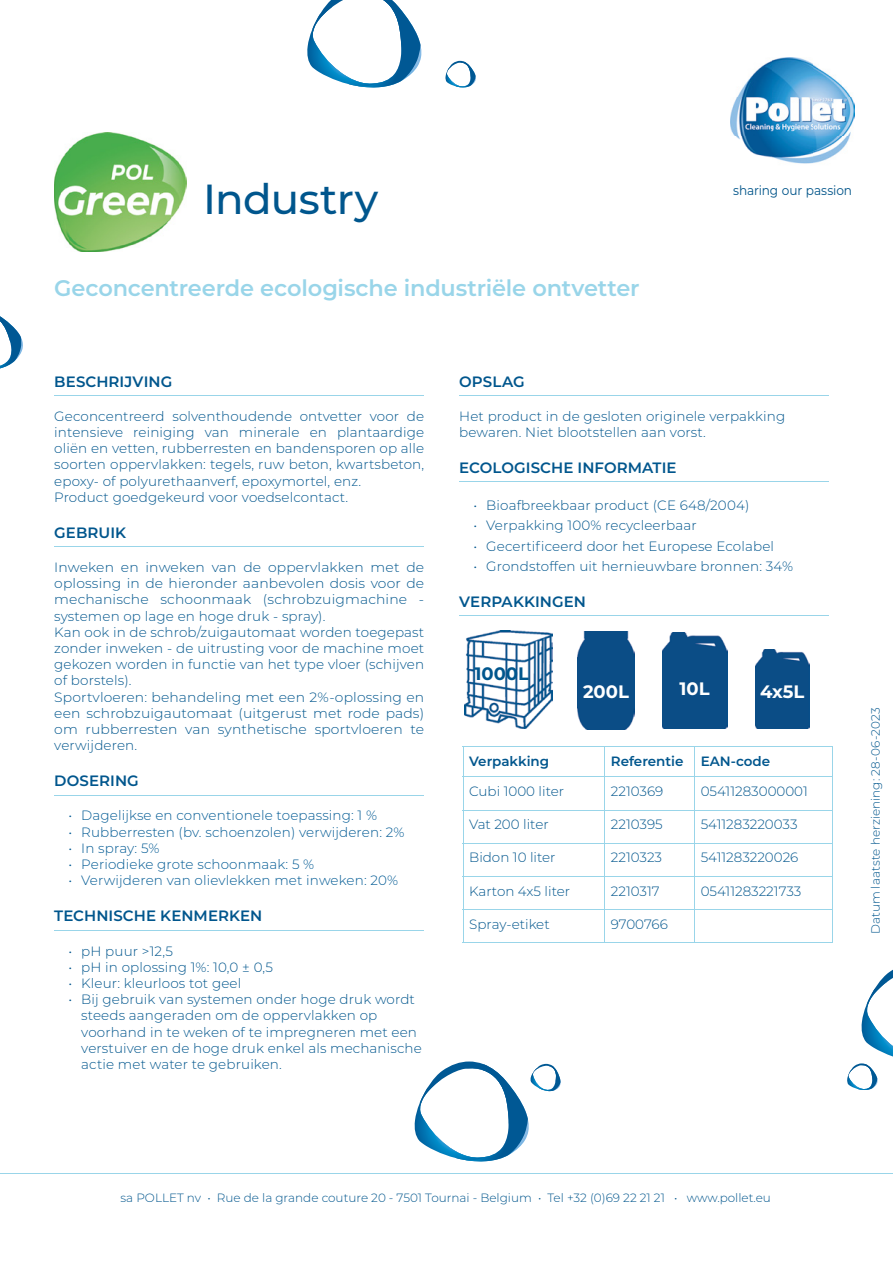
<style>
.page{position:relative;width:893px;height:1263px;background:#fff}
.page>*{position:absolute;margin:0;border:0;box-sizing:border-box;transform-origin:0 0}
.t1{font:500 42px "Montserrat";letter-spacing:-.015em;color:#00568d}
.t2{font:600 22.5px "Montserrat";letter-spacing:-.01em;color:#99d5e9}
.t3{font:700 18px "Montserrat";color:#fff}
.t4{font:700 18px "Montserrat";color:#00568d}
.t5{font:600 15px "Montserrat";letter-spacing:.005em;color:#00568d}
.t6{font:300 13.5px/16.2px "Montserrat";letter-spacing:.01em;color:#00568d}
.t7{font:300 13.5px "Montserrat";letter-spacing:.01em;color:#005a94}
.t8{font:600 13.5px "Montserrat";color:#00568d}
.t9{font:300 13.5px "Montserrat";letter-spacing:-.01em;color:#00568d}
.t10{font:13.2px "Montserrat";letter-spacing:-.005em;color:#005489;scale:.92 1}
.t11{font:300 12px "Montserrat";color:#00568d}
</style>
<div class="page">
<hr style="left:54px;top:395px;width:370px;height:1px;background:#99d5e9">
<hr style="left:54px;top:546px;width:370px;height:1px;background:#99d5e9">
<hr style="left:54px;top:795px;width:370px;height:1px;background:#99d5e9">
<hr style="left:54px;top:930px;width:370px;height:1px;background:#99d5e9">
<hr style="left:459px;top:395px;width:370px;height:1px;background:#99d5e9">
<hr style="left:459px;top:481px;width:370px;height:1px;background:#99d5e9">
<hr style="left:459px;top:616px;width:370px;height:1px;background:#99d5e9">
<svg style="left:307px;top:0;width:115px;height:88px"></svg>
<svg style="left:414px;top:1061px;width:147px;height:101px"></svg>
<svg style="left:445px;top:61px;width:31px;height:27px"></svg>
<svg style="left:0;top:316px;width:23px;height:52px"></svg>
<hr style="left:0;top:1173px;width:893px;height:1px;background:#99d5e9">
<img style="left:54px;top:132px;width:132px;height:120px">
<svg style="left:861px;top:970px;width:32px;height:86px"></svg>
<svg style="left:847px;top:1063px;width:31px;height:27px"></svg>
<hr style="left:463px;top:747px;width:142px;height:1px;background:#99d5e9">
<svg style="left:463px;top:748px;width:1px;height:28px"></svg>
<hr style="left:605px;top:747px;width:90px;height:1px;background:#99d5e9">
<svg style="left:604px;top:748px;width:1px;height:28px"></svg>
<hr style="left:695px;top:747px;width:138px;height:1px;background:#99d5e9">
<svg style="left:694px;top:748px;width:1px;height:28px"></svg>
<svg style="left:832px;top:748px;width:1px;height:28px"></svg>
<hr style="left:463px;top:776px;width:142px;height:1px;background:#99d5e9">
<hr style="left:605px;top:776px;width:90px;height:1px;background:#99d5e9">
<hr style="left:695px;top:776px;width:138px;height:1px;background:#99d5e9">
<hr style="left:604px;top:777px;width:1px;height:33px;background:#99d5e9">
<hr style="left:694px;top:777px;width:1px;height:33px;background:#99d5e9">
<hr style="left:604px;top:810px;width:1px;height:33px;background:#99d5e9">
<hr style="left:694px;top:810px;width:1px;height:33px;background:#99d5e9">
<hr style="left:604px;top:844px;width:1px;height:32px;background:#99d5e9">
<hr style="left:694px;top:844px;width:1px;height:32px;background:#99d5e9">
<hr style="left:604px;top:877px;width:1px;height:32px;background:#99d5e9">
<hr style="left:694px;top:877px;width:1px;height:32px;background:#99d5e9">
<hr style="left:604px;top:910px;width:1px;height:32px;background:#99d5e9">
<hr style="left:694px;top:910px;width:1px;height:32px;background:#99d5e9">
<hr style="left:463px;top:777px;width:1px;height:33px;background:#99d5e9">
<hr style="left:832px;top:777px;width:1px;height:33px;background:#99d5e9">
<hr style="left:463px;top:810px;width:142px;height:1px;background:#99d5e9">
<hr style="left:463px;top:810px;width:1px;height:33px;background:#99d5e9">
<hr style="left:605px;top:810px;width:90px;height:1px;background:#99d5e9">
<hr style="left:695px;top:810px;width:138px;height:1px;background:#99d5e9">
<hr style="left:832px;top:810px;width:1px;height:33px;background:#99d5e9">
<hr style="left:463px;top:843px;width:142px;height:1px;background:#99d5e9">
<hr style="left:463px;top:844px;width:1px;height:32px;background:#99d5e9">
<hr style="left:605px;top:843px;width:90px;height:1px;background:#99d5e9">
<hr style="left:695px;top:843px;width:138px;height:1px;background:#99d5e9">
<hr style="left:832px;top:844px;width:1px;height:32px;background:#99d5e9">
<hr style="left:463px;top:876px;width:142px;height:1px;background:#99d5e9">
<hr style="left:463px;top:877px;width:1px;height:32px;background:#99d5e9">
<hr style="left:605px;top:876px;width:90px;height:1px;background:#99d5e9">
<hr style="left:695px;top:876px;width:138px;height:1px;background:#99d5e9">
<hr style="left:832px;top:877px;width:1px;height:32px;background:#99d5e9">
<hr style="left:463px;top:909px;width:142px;height:1px;background:#99d5e9">
<hr style="left:463px;top:910px;width:1px;height:32px;background:#99d5e9">
<hr style="left:605px;top:909px;width:90px;height:1px;background:#99d5e9">
<hr style="left:695px;top:909px;width:138px;height:1px;background:#99d5e9">
<hr style="left:832px;top:910px;width:1px;height:32px;background:#99d5e9">
<hr style="left:463px;top:942px;width:142px;height:1px;background:#99d5e9">
<hr style="left:605px;top:942px;width:90px;height:1px;background:#99d5e9">
<hr style="left:695px;top:942px;width:138px;height:1px;background:#99d5e9">
<img style="left:464px;top:630px;width:88px;height:98px">
<div style="left:577px;top:631px;width:57px;height:98px;background:#0b4d86"></div>
<img style="left:755px;top:649px;width:54px;height:80px">
<div style="left:662px;top:633px;width:65px;height:96px;background:#0b4d86"></div>
<img style="left:731px;top:58px;width:124px;height:106px">
<h1 class="t1" style="left:203px;top:169px;width:177px">Industry</h1>
<h2 class="t2" style="left:54px;top:272px;width:587px">Geconcentreerde ecologische industriële ontvetter</h2>
<p class="t10" style="left:733px;top:181px;width:131px">sharing our passion</p>
<p class="t5" style="left:54px;top:371px;width:120px">BESCHRIJVING</p>
<p class="t6" style="left:54px;top:407px;width:371px">Geconcentreerd solventhoudende ontvetter voor de intensieve reiniging van minerale en plantaardige oliën en vetten, rubberresten en bandensporen op alle soorten oppervlakken: tegels, ruw beton, kwartsbeton, epoxy- of polyurethaanverf, epoxymortel, enz.<br>Product goedgekeurd voor voedselcontact.</p>
<p class="t5" style="left:54px;top:522px;width:73px">GEBRUIK</p>
<p class="t6" style="left:54px;top:559px;width:371px">Inweken en inweken van de oppervlakken met de oplossing in de hieronder aanbevolen dosis voor de mechanische schoonmaak (schrobzuigmachine - systemen op lage en hoge druk - spray).<br>Kan ook in de schrob/zuigautomaat worden toegepast zonder inweken - de uitrusting voor de machine moet gekozen worden in functie van het type vloer (schijven of borstels).<br>Sportvloeren: behandeling met een 2%-oplossing en een schrobzuigautomaat (uitgerust met rode pads) om rubberresten van synthetische sportvloeren te verwijderen.</p>
<p class="t5" style="left:54px;top:770px;width:86px">DOSERING</p>
<p class="t7" style="left:69px;top:806px;width:310px">• Dagelijkse en conventionele toepassing: 1 %</p>
<p class="t7" style="left:69px;top:823px;width:338px">• Rubberresten (bv. schoenzolen) verwijderen: 2%</p>
<p class="t7" style="left:69px;top:839px;width:93px">• In spray: 5%</p>
<p class="t7" style="left:69px;top:855px;width:247px">• Periodieke grote schoonmaak: 5 %</p>
<p class="t7" style="left:69px;top:871px;width:331px">• Verwijderen van olievlekken met inweken: 20%</p>
<p class="t5" style="left:54px;top:905px;width:210px">TECHNISCHE KENMERKEN</p>
<p class="t6" style="left:69px;top:942px;width:106px">• pH puur &gt;12,5</p>
<p class="t6" style="left:69px;top:958px;width:206px">• pH in oplossing 1%: 10,0 ± 0,5</p>
<p class="t6" style="left:69px;top:974px;width:174px">• Kleur: kleurloos tot geel</p>
<p class="t6" style="left:81px;top:991px;width:342px;text-indent:-13px">• Bij gebruik van systemen onder hoge druk wordt steeds aangeraden om de oppervlakken op voorhand in te weken of te impregneren met een verstuiver en de hoge druk enkel als mechanische actie met water te gebruiken.</p>
<p class="t5" style="left:459px;top:371px;width:67px">OPSLAG</p>
<p class="t6" style="left:459px;top:407px;width:328px">Het product in de gesloten originele verpakking bewaren. Niet blootstellen aan vorst.</p>
<p class="t5" style="left:459px;top:457px;width:219px">ECOLOGISCHE INFORMATIE</p>
<p class="t6" style="left:473px;top:496px;width:277px">• Bioafbreekbaar product (CE 648/2004)</p>
<p class="t6" style="left:473px;top:517px;width:225px">• Verpakking 100% recycleerbaar</p>
<p class="t6" style="left:473px;top:537px;width:302px">• Gecertificeerd door het Europese Ecolabel</p>
<p class="t6" style="left:473px;top:558px;width:321px">• Grondstoffen uit hernieuwbare bronnen: 34%</p>
<p class="t5" style="left:459px;top:591px;width:128px">VERPAKKINGEN</p>
<h3 class="t4" style="left:474px;top:660px;width:56px">1000L</h3>
<h3 class="t3" style="left:680px;top:676px;width:32px">10L</h3>
<h3 class="t3" style="left:583px;top:679px;width:47px">200L</h3>
<h3 class="t3" style="left:760px;top:679px;width:46px">4x5L</h3>
<p class="t8" style="left:469px;top:752px;width:82px">Verpakking</p>
<p class="t8" style="left:611px;top:752px;width:74px">Referentie</p>
<p class="t8" style="left:701px;top:752px;width:71px">EAN-code</p>
<p class="t6" style="left:469px;top:783px;width:96px">Cubi 1000 liter</p>
<p class="t6" style="left:611px;top:783px;width:54px">2210369</p>
<p class="t6" style="left:701px;top:783px;width:109px">05411283000001</p>
<p class="t6" style="left:469px;top:816px;width:81px">Vat 200 liter</p>
<p class="t6" style="left:611px;top:816px;width:53px">2210395</p>
<p class="t6" style="left:701px;top:816px;width:98px">5411283220033</p>
<p class="t6" style="left:469px;top:849px;width:88px">Bidon 10 liter</p>
<p class="t6" style="left:611px;top:849px;width:53px">2210323</p>
<p class="t6" style="left:701px;top:849px;width:99px">5411283220026</p>
<p class="t6" style="left:469px;top:882px;width:102px">Karton 4x5 liter</p>
<p class="t6" style="left:611px;top:882px;width:50px">2210317</p>
<p class="t6" style="left:701px;top:882px;width:102px">05411283221733</p>
<p class="t6" style="left:469px;top:915px;width:82px">Spray-etiket</p>
<p class="t9" style="left:611px;top:915px;width:59px">9700766</p>
<p class="t11" style="left:867px;top:934px;width:228px;rotate:-90deg">Datum laatste herziening: 28-06-2023</p>
<p class="t11" style="left:121px;top:1189px;width:652px">sa POLLET nv • Rue de la grande couture 20 - 7501 Tournai - Belgium • Tel +32 (0)69 22 21 21 • www.pollet.eu</p>
</div>
